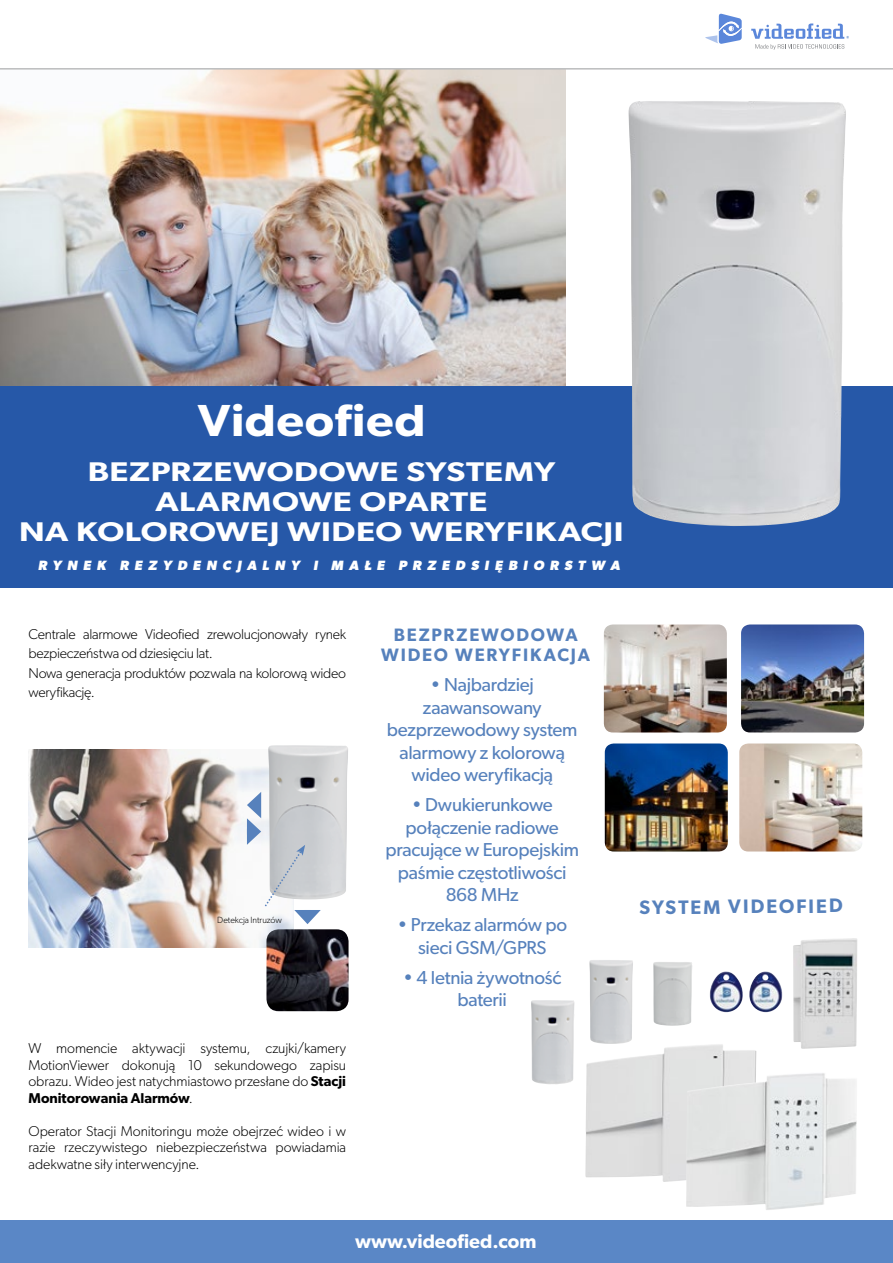
<style>
.page{position:relative;width:893px;height:1263px;background:#fff}
.page>*{position:absolute;margin:0;border:0;box-sizing:border-box;transform-origin:0 0}
.t1{font:600 45px "Gibson";color:#fff;scale:1.1 1}
.t2{font:600 27px "Gibson";letter-spacing:.01em;color:#fff;scale:1.26 1}
.t3{font:600 19.5px "Gibson";color:#fff}
.t4{font:600 19.5px "Gibson";letter-spacing:.095em;color:#5681bc}
.t5{font:18.75px/22.5px "Gibson";letter-spacing:-.015em;color:#5681bc;text-align:center}
.t6{font:600 18px/19.5px "Gibson";letter-spacing:.1em;color:#5681bc;text-align:center}
.t7{font:300 14.25px/16.5px "Gibson";letter-spacing:-.015em;color:#000;text-align:justify}
.t8{font:italic 700 13.5px "Gibson";letter-spacing:.395em;color:#fff;scale:1.05 1}
.t9{font:300 9px "Gibson";letter-spacing:-.005em;color:#000}
.s1{font-weight:600}
</style>
<div class="page">
<img style="left:0;top:70px;width:566px;height:316px">
<div style="left:0;top:386px;width:893px;height:202px;background:#2658a8"></div>
<img style="left:628px;top:101px;width:218px;height:425px">
<div style="left:0;top:1220px;width:893px;height:43px;background:#5a87c6"></div>
<svg style="left:0;top:13px;width:893px;height:57px"></svg>
<img style="left:605px;top:743px;width:123px;height:108px">
<img style="left:739px;top:743px;width:123px;height:108px">
<img style="left:604px;top:624px;width:123px;height:108px">
<img style="left:741px;top:624px;width:123px;height:108px">
<img style="left:531px;top:1000px;width:44px;height:84px">
<img style="left:589px;top:960px;width:44px;height:84px">
<img style="left:793px;top:938px;width:64px;height:111px">
<img style="left:585px;top:1044px;width:171px;height:138px">
<img style="left:686px;top:1072px;width:171px;height:138px">
<img style="left:749px;top:971px;width:34px;height:41px">
<img style="left:710px;top:971px;width:33px;height:41px">
<img style="left:653px;top:962px;width:39px;height:64px">
<svg style="left:705px;top:14px;width:37px;height:30px"></svg>
<svg style="left:751px;top:24px;width:98px;height:26px"></svg>
<img style="left:28px;top:750px;width:266px;height:197px">
<img style="left:268px;top:745px;width:80px;height:154px">
<svg style="left:247px;top:792px;width:74px;height:132px"></svg>
<img style="left:266px;top:929px;width:83px;height:82px">
<h1 class="t1" style="left:198px;top:393px;width:209px">Videofied</h1>
<h2 class="t2" style="left:88px;top:455px;width:38px">BEZPRZEWODOWE</h2>
<h2 class="t2" style="left:406px;top:455px;width:120px">SYSTEMY</h2>
<h2 class="t2" style="left:155px;top:485px;width:115px">ALARMOWE</h2>
<h2 class="t2" style="left:360px;top:485px;width:100px">OPARTE</h2>
<h2 class="t2" style="left:19px;top:515px;width:116px">NA KO LOROWEJ</h2>
<h2 class="t2" style="left:287px;top:515px;width:20px">WIDEO</h2>
<h2 class="t2" style="left:410px;top:515px;width:18px">WERYFIK</h2>
<h2 class="t2" style="left:558px;top:515px;width:30px">ACJI</h2>
<p class="t8" style="left:38px;top:557px;width:556px">RYNEK REZYDENCJALNY I MAŁE PRZEDSIĘBIORSTWA</p>
<p class="t7" style="left:28px;top:624px;width:319px;line-height:19.5px;text-align:left">Centrale alarmowe Videofied zrewolucjonowały rynek bezpieczeństwa od dziesięciu lat.<br>Nowa generacja produktów pozwala na kolorową wideo weryfikację.</p>
<p class="t9" style="left:217px;top:914px;width:66px">Detekcja Intruzów</p>
<p class="t7" style="left:28px;top:1040px;width:319px">W momencie aktywacji systemu, czujki/kamery MotionViewer dokonują 10 sekundowego zapisu obrazu. Wideo jest natychmiastowo przesłane do <span class="s1">Stacji Monitorowania Alarmów</span>.</p>
<p class="t7" style="left:28px;top:1122px;width:319px">Operator Stacji Monitoringu może obejrzeć wideo i w razie rzeczywistego niebezpieczeństwa powiadamia adekwatne siły interwencyjne.</p>
<p class="t6" style="left:381px;top:625px;width:208px">Bezprzewodowa wideo weryfikacja</p>
<h3 class="t5" style="left:387px;top:673px;width:192px">• Najbardziej zaawansowany bezprzewodowy system alarmowy z kolorową wideo weryfikacją</h3>
<h3 class="t5" style="left:385px;top:793px;width:195px">• Dwukierunkowe połączenie radiowe pracujące w Europejskim paśmie częstotliwości<br>868 MHz</h3>
<h3 class="t5" style="left:397px;top:913px;width:171px">• Przekaz alarmów po sieci GSM/GPRS</h3>
<h3 class="t5" style="left:403px;top:965px;width:160px">• 4 letnia żywotność baterii</h3>
<h3 class="t4" style="left:639px;top:895px;width:117px">SYSTEM VIDEOFIED</h3>
<h3 class="t3" style="left:355px;top:1229px;width:183px">www.videofied.com</h3>
</div>
